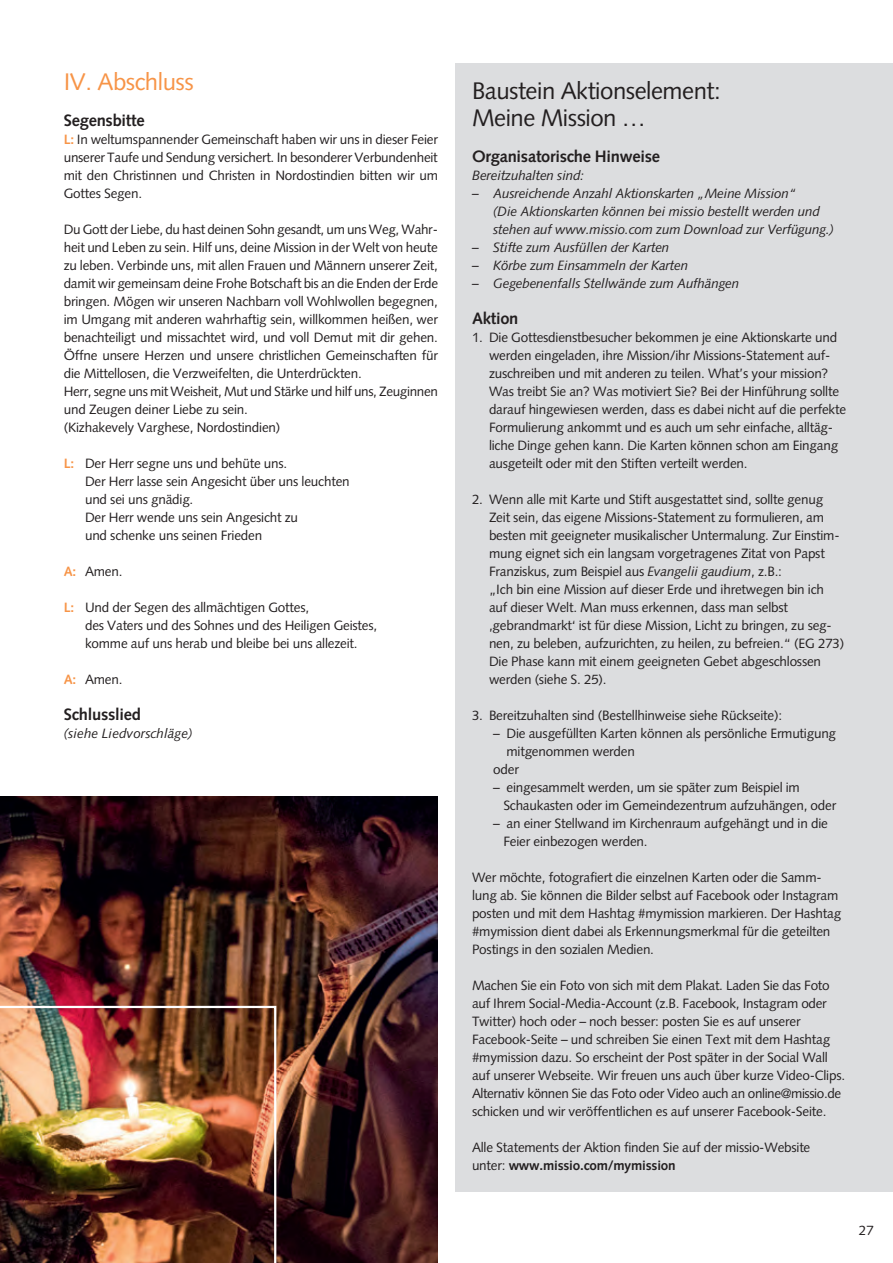
<style>
.page{position:relative;width:893px;height:1263px;background:#fff}
.page>*{position:absolute;margin:0;border:0;box-sizing:border-box;transform-origin:0 0}
.Headline_2010{font:24px "Syntax";letter-spacing:-.02em;color:#231f20}
.Headline_2010-2{font:24px "Syntax";letter-spacing:-.02em;color:#f79447}
.subhead_2010{font:700 16.5px "Syntax";letter-spacing:-.015em;color:#231f20}
.Copytext{font:13.5px/18px "Syntax";letter-spacing:-.015em;color:#231f20}
.Copytext_ohne_Einzug{font:13.5px/18px "Syntax";letter-spacing:-.015em;color:#231f20;text-align:justify}
.Copytext-2{font:italic 13.5px/18px "Syntax";letter-spacing:-.015em;color:#231f20}
.Copytext_italic{font:italic 13.5px "Syntax";color:#231f20}
.s1{font-weight:700;color:#f79447}
.s2{font-style:italic}
.s3{font-weight:700}
</style>
<div class="page">
<img style="left:0;top:796px;width:438px;height:467px">
<img style="left:0;top:1006px;width:276px;height:257px">
<div style="left:455px;top:64px;width:438px;height:1128px;background:#dcdddf"></div>
<p class="Headline_2010-2" style="left:64px;top:68px;width:131px">IV. Abschluss</p>
<p class="subhead_2010" style="left:64px;top:111px;width:82px">Segensbitte</p>
<p class="Copytext_ohne_Einzug" style="left:64px;top:130px;width:376px"><span class="s1">L:</span> In weltumspannender Gemeinschaft haben wir uns in dieser Feier unserer Taufe und Sendung versichert. In besonderer Verbundenheit mit den Christinnen und Christen in Nordostindien bitten wir um Gottes Segen.</p>
<p class="Copytext_ohne_Einzug" style="left:64px;top:220px;width:376px">Du Gott der Liebe, du hast deinen Sohn gesandt, um uns Weg, Wahr&shy;heit und Leben zu sein. Hilf uns, deine Mission in der Welt von heute zu leben. Verbinde uns, mit allen Frauen und Männern unserer Zeit, damit wir gemeinsam deine Frohe Botschaft bis an die Enden der Erde bringen. Mögen wir unseren Nachbarn voll Wohlwollen begegnen, im Umgang mit anderen wahrhaftig sein, willkommen heißen, wer benachteiligt und missachtet wird, und voll Demut mit dir gehen.<br>Öffne unsere Herzen und unsere christlichen Gemeinschaften für die Mittellosen, die Verzweifelten, die Unterdrückten.</p>
<p class="Copytext_ohne_Einzug" style="left:64px;top:382px;width:376px">Herr, segne uns mit Weisheit, Mut und Stärke und hilf uns, Zeuginnen und Zeugen deiner Liebe zu sein.</p>
<p class="Copytext_ohne_Einzug" style="left:64px;top:418px;width:218px">(Kizhakevely Varghese, Nordostindien)</p>
<p class="Copytext_ohne_Einzug" style="left:64px;top:454px;width:225px"><span class="s1">L:</span> Der Herr segne uns und behüte uns.</p>
<p class="Copytext_ohne_Einzug" style="left:85px;top:472px;width:266px">Der Herr lasse sein Angesicht über uns leuchten</p>
<p class="Copytext_ohne_Einzug" style="left:85px;top:490px;width:110px">und sei uns gnädig.</p>
<p class="Copytext_ohne_Einzug" style="left:85px;top:508px;width:215px">Der Herr wende uns sein Angesicht zu</p>
<p class="Copytext_ohne_Einzug" style="left:85px;top:526px;width:179px">und schenke uns seinen Frieden</p>
<p class="Copytext_ohne_Einzug" style="left:64px;top:562px;width:60px"><span class="s1">A:</span> Amen.</p>
<p class="Copytext_ohne_Einzug" style="left:64px;top:598px;width:247px"><span class="s1">L:</span> Und der Segen des allmächtigen Gottes,</p>
<p class="Copytext_ohne_Einzug" style="left:85px;top:616px;width:294px">des Vaters und des Sohnes und des Heiligen Geistes,</p>
<p class="Copytext_ohne_Einzug" style="left:85px;top:634px;width:274px">komme auf uns herab und bleibe bei uns allezeit.</p>
<p class="Copytext_ohne_Einzug" style="left:64px;top:670px;width:60px"><span class="s1">A:</span> Amen.</p>
<p class="subhead_2010" style="left:64px;top:705px;width:79px">Schlusslied</p>
<p class="Copytext_italic" style="left:64px;top:725px;width:130px">(siehe Liedvorschläge)</p>
<p class="Headline_2010" style="left:472px;top:77px;width:250px">Baustein Aktionselement:</p>
<p class="Headline_2010" style="left:472px;top:104px;width:175px">Meine Mission …</p>
<p class="subhead_2010" style="left:472px;top:147px;width:190px">Organisatorische Hinweise</p>
<p class="Copytext-2" style="left:472px;top:166px;width:114px">Bereitzuhalten sind:</p>
<p class="Copytext-2" style="left:493px;top:184px;width:342px;text-indent:-21px">– Ausreichende Anzahl Aktionskarten „Meine Mission“<br>(Die Aktionskarten können bei missio bestellt werden und stehen auf www.missio.com zum Download zur Verfügung.)</p>
<p class="Copytext-2" style="left:472px;top:238px;width:199px">– Stifte zum Ausfüllen der Karten</p>
<p class="Copytext-2" style="left:472px;top:256px;width:218px">– Körbe zum Einsammeln der Karten</p>
<p class="Copytext-2" style="left:472px;top:274px;width:269px">– Gegebenenfalls Stellwände zum Aufhängen</p>
<p class="subhead_2010" style="left:472px;top:309px;width:48px">Aktion</p>
<p class="Copytext" style="left:489px;top:328px;width:359px;text-indent:-17px">1. Die Gottesdienstbesucher bekommen je eine Aktionskarte und werden eingeladen, ihre Mission/ihr Missions-Statement auf&shy;zuschreiben und mit anderen zu teilen. What’s your mission?<br>Was treibt Sie an? Was motiviert Sie? Bei der Hinführung sollte darauf hingewiesen werden, dass es dabei nicht auf die perfekte Formulierung ankommt und es auch um sehr einfache, alltäg&shy;liche Dinge gehen kann. Die Karten können schon am Eingang ausgeteilt oder mit den Stiften verteilt werden.</p>
<p class="Copytext" style="left:489px;top:490px;width:352px;text-indent:-17px">2. Wenn alle mit Karte und Stift ausgestattet sind, sollte genug Zeit sein, das eigene Missions-Statement zu formulieren, am besten mit geeigneter musikalischer Untermalung. Zur Einstim&shy;mung eignet sich ein langsam vorgetragenes Zitat von Papst Franziskus, zum Beispiel aus <span class="s2">Evangelii gaudium</span>, z.B.:</p>
<p class="Copytext" style="left:489px;top:580px;width:357px">„Ich bin eine Mission auf dieser Erde und ihretwegen bin ich auf dieser Welt. Man muss erkennen, dass man selbst ,gebrandmarkt‘ ist für diese Mission, Licht zu bringen, zu seg&shy;nen, zu beleben, aufzurichten, zu heilen, zu befreien.“ (EG 273)</p>
<p class="Copytext" style="left:489px;top:652px;width:334px">Die Phase kann mit einem geeigneten Gebet abgeschlossen werden (siehe S. 25).</p>
<p class="Copytext" style="left:472px;top:706px;width:312px">3. Bereitzuhalten sind (Bestellhinweise siehe Rückseite):</p>
<p class="Copytext" style="left:506px;top:724px;width:331px;text-indent:-13px">– Die ausgefüllten Karten können als persönliche Ermutigung mitgenommen werden</p>
<p class="Copytext" style="left:493px;top:760px;width:27px">oder</p>
<p class="Copytext" style="left:493px;top:778px;width:308px">– eingesammelt werden, um sie später zum Beispiel im</p>
<p class="Copytext" style="left:503px;top:796px;width:334px">Schaukasten oder im Gemeindezentrum aufzuhängen, oder</p>
<p class="Copytext" style="left:493px;top:814px;width:336px">– an einer Stellwand im Kirchenraum aufgehängt und in die</p>
<p class="Copytext" style="left:503px;top:832px;width:146px">Feier einbezogen werden.</p>
<p class="Copytext_ohne_Einzug" style="left:472px;top:868px;width:371px;text-align:left">Wer möchte, fotografiert die einzelnen Karten oder die Samm&shy;lung ab. Sie können die Bilder selbst auf Facebook oder Instagram posten und mit dem Hashtag #mymission markieren. Der Hashtag #mymission dient dabei als Erkennungsmerkmal für die geteilten Postings in den sozialen Medien.</p>
<p class="Copytext" style="left:472px;top:976px;width:375px">Machen Sie ein Foto von sich mit dem Plakat. Laden Sie das Foto auf Ihrem Social-Media-Account (z.B. Facebook, Instagram oder Twitter) hoch oder – noch besser: posten Sie es auf unserer Facebook-Seite – und schreiben Sie einen Text mit dem Hashtag #mymission dazu. So erscheint der Post später in der Social Wall auf unserer Webseite. Wir freuen uns auch über kurze Video-Clips.</p>
<p class="Copytext" style="left:472px;top:1084px;width:371px">Alternativ können Sie das Foto oder Video auch an online@missio.de schicken und wir veröffentlichen es auf unserer Facebook-Seite.</p>
<p class="Copytext" style="left:472px;top:1138px;width:340px">Alle Statements der Aktion finden Sie auf der missio-Website unter: <span class="s3">www.missio.com/mymission</span></p>
<p class="Copytext_ohne_Einzug" style="left:859px;top:1221px;width:17px">27</p>
</div>
